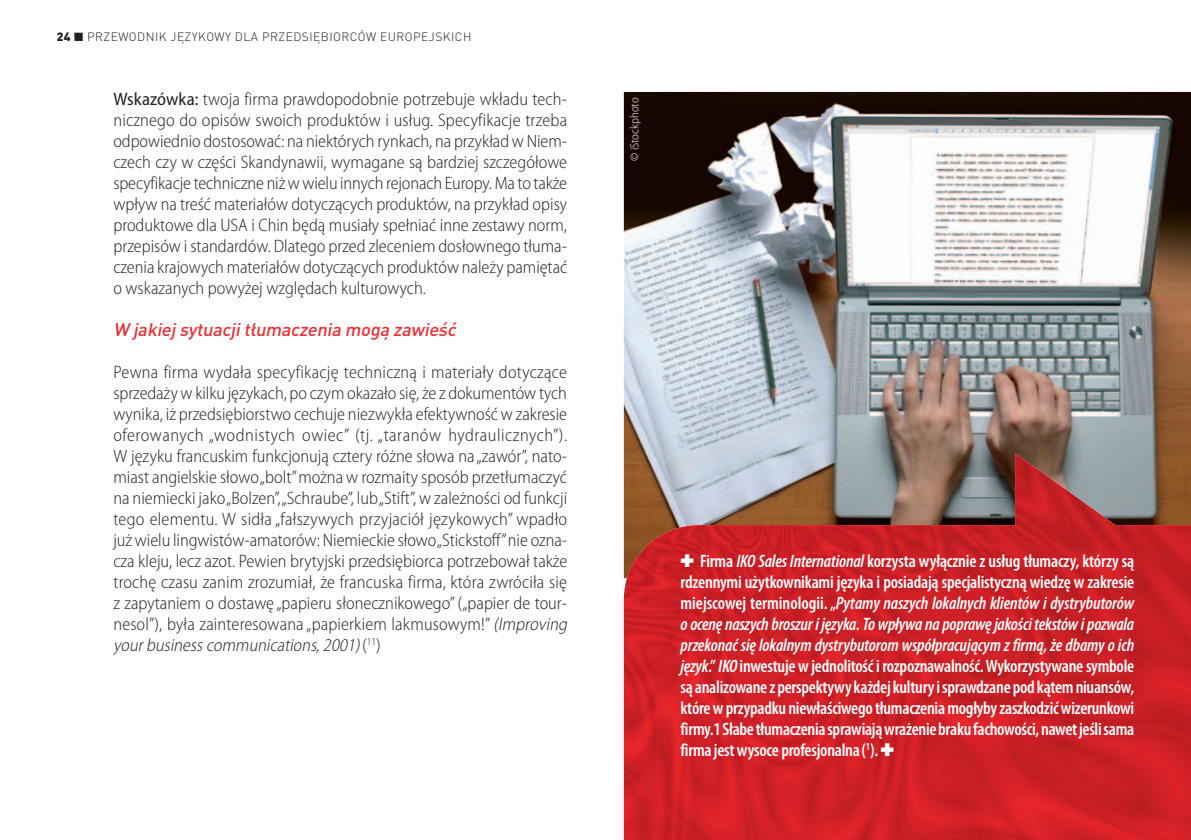
<style>
.page{position:relative;width:1191px;height:840px;background:#fff}
.page>*{position:absolute;margin:0;border:0;box-sizing:border-box;transform-origin:0 0}
.t1{font:300 semi-condensed 18px/21px "Myriad Pro";color:#231f20;text-align:justify}
.t2{font:600 condensed 18px/21px "Myriad Pro";letter-spacing:-.015em;color:#fff;text-align:justify}
.t3{font:italic 500 18px "DIN Pro";color:#ee2e32}
.t4{font:300 12px "DIN Pro";letter-spacing:.04em;color:#231f20}
.t5{font:300 semi-condensed 12px "Myriad Pro";color:#fff}
.s1{font-weight:900}
.s2{font-weight:400}
.s3{font-style:italic}
</style>
<div class="page">
<img style="left:624px;top:92px;width:567px;height:361px">
<svg style="left:624px;top:453px;width:567px;height:64px;background:#9c8e85"></svg>
<img style="left:978px;top:453px;width:142px;height:386px">
<img style="left:624px;top:517px;width:354px;height:322px">
<img style="left:1120px;top:517px;width:71px;height:322px">
<p class="t4" style="left:57px;top:33px;width:416px"><span class="s1">24</span> ■ PRZEWODNIK JĘZYKOWY DLA PRZEDSIĘBIORCÓW EUROPEJSKICH</p>
<p class="t1" style="left:113px;top:90px;width:455px"><span class="s2">Wskazówka:</span> twoja firma prawdopodobnie potrzebuje wkładu tech&shy;nicznego do opisów swoich produktów i usług. Specyfikacje trzeba odpowiednio dostosować: na niektórych rynkach, na przykład w Niem&shy;czech czy w części Skandynawii, wymagane są bardziej szczegółowe specyfikacje techniczne niż w wielu innych rejonach Europy. Ma to także wpływ na treść materiałów dotyczących produktów, na przykład opisy produktowe dla USA i Chin będą musiały spełniać inne zestawy norm, przepisów i standardów. Dlatego przed zleceniem dosłownego tłuma&shy;czenia krajowych materiałów dotyczących produktów należy pamiętać o wskazanych powyżej względach kulturowych.</p>
<p class="t3" style="left:113px;top:323px;width:347px">W jakiej sytuacj itłumaczenia mogą zawieść</p>
<p class="t1" style="left:113px;top:363px;width:458px;text-align:left">Pewna firma wydała specyfikację techniczną i materiały dotyczące sprzedaży w kilku językach, po czym okazało się, że z dokumentów tych wynika, iż przedsiębiorstwo cechuje niezwykła efektywność w zakresie oferowanych „wodnistych owiec” (tj. „taranów hydraulicznych”).<br>W języku francuskim funkcjonują cztery różne słowa na „zawór”, nato&shy;miast angielskie słowo „bolt” można w rozmaity sposób przetłumaczyć na niemiecki jako „Bolzen”, „Schraube”, lub „Stift”, w zależności od funkcji tego elementu. W sidła „fałszywych przyjaciół językowych” wpadło już wielu lingwistów-amatorów: Niemieckie słowo „Stickstoff” nie ozna&shy;cza kleju, lecz azot. Pewien brytyjski przedsiębiorca potrzebował także trochę czasu zanim zrozumiał, że francuska firma, która zwróciła się z zapytaniem o dostawę „papieru słonecznikowego” („papier de tour&shy;nesol”), była zainteresowana „papierkiem lakmusowym!” <span class="s3">(Improving yourbusiness communications,2001)</span>( <sup>1</sup> <sup>1</sup> )</p>
<p class="t5" style="left:630px;top:161px;width:65px;rotate:-90deg">© iStockphoto</p>
<p class="t2" style="left:680px;top:552px;width:455px">✚ Firma <span class="s3">IKO Sales International</span> korzysta wyłącznie z usług tłumaczy, którzy są rdzennymi użytkownikami języka i posiadają specjalistyczną wiedzę w zakresie miejscowej terminologii. „<span class="s3">Pytamy naszych lokalnych klientów i dystrybutorów o ocenę naszych broszur i języka. To wpływa na poprawę jakości tekstów i pozwala przekonać się lokalnym dystrybutorom współpracującym z firmą, że dbamy o ich język</span>.” <span class="s3">IKO</span> inwestuje w jednolitość i rozpoznawalność. Wykorzystywane symbole są analizowane z perspektywy każdej kultury i sprawdzane pod kątem niuansów, które w przypadku niewłaściwego tłumaczenia mogłyby zaszkodzić wizerunkowi firmy.1 Słabe tłumaczenia sprawiają wrażenie braku fachowości, nawet jeśli sama firma jest wysoce profesjonalna (<sup>1</sup>). ✚</p>
</div>
